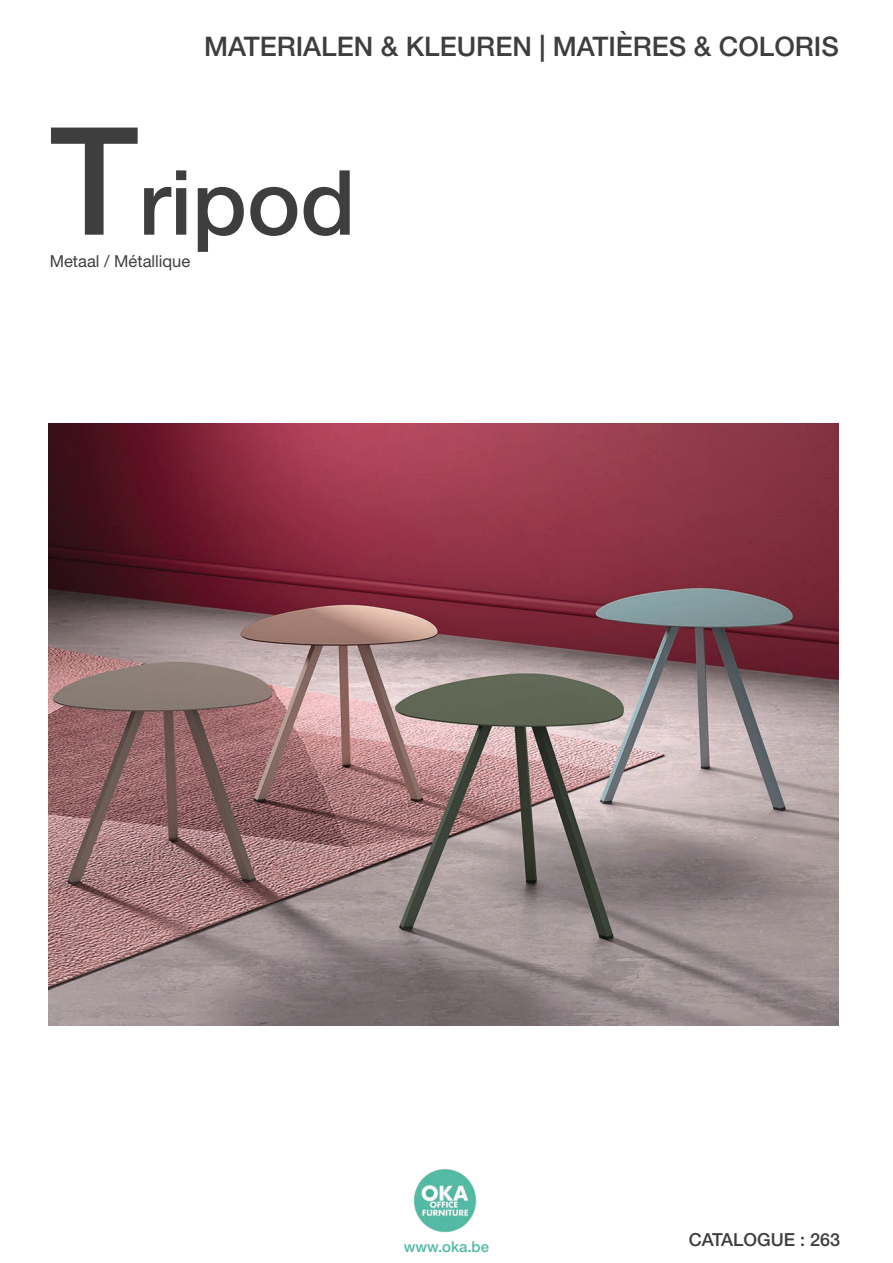
<style>
.page{position:relative;width:893px;height:1263px;background:#fff}
.page>*{position:absolute;margin:0;border:0;box-sizing:border-box;transform-origin:0 0}
.t1{font:500 90px "Helvetica Neue LT Std";color:#3e3e3f}
.t2{font:500 27px "Helvetica Neue LT Std";color:#3e3e3f}
.t3{font:500 18px "Helvetica Neue LT Std";color:#3e3e3f}
.t4{font:16.5px "Helvetica Neue LT Std";color:#3e3e3f}
.t5{font:500 15px "Helvetica Neue LT Std";color:#51baa4}
.s1{font-size:150px}
</style>
<div class="page">
<img style="left:413px;top:1169px;width:64px;height:63px">
<img style="left:48px;top:424px;width:791px;height:602px">
<p class="t2" style="left:204px;top:30px;width:636px">MATERIALEN &amp; KLEUREN | MATIÈRES &amp; COLORIS</p>
<p class="t1" style="left:50px;top:149px;width:307px"><span class="s1">T</span>ripod</p>
<p class="t4" style="left:50px;top:252px;width:142px">Metaal / Métallique</p>
<p class="t5" style="left:404px;top:1238px;width:87px">www.oka.be</p>
<p class="t3" style="left:689px;top:1229px;width:153px">CATALOGUE : 263</p>
</div>
